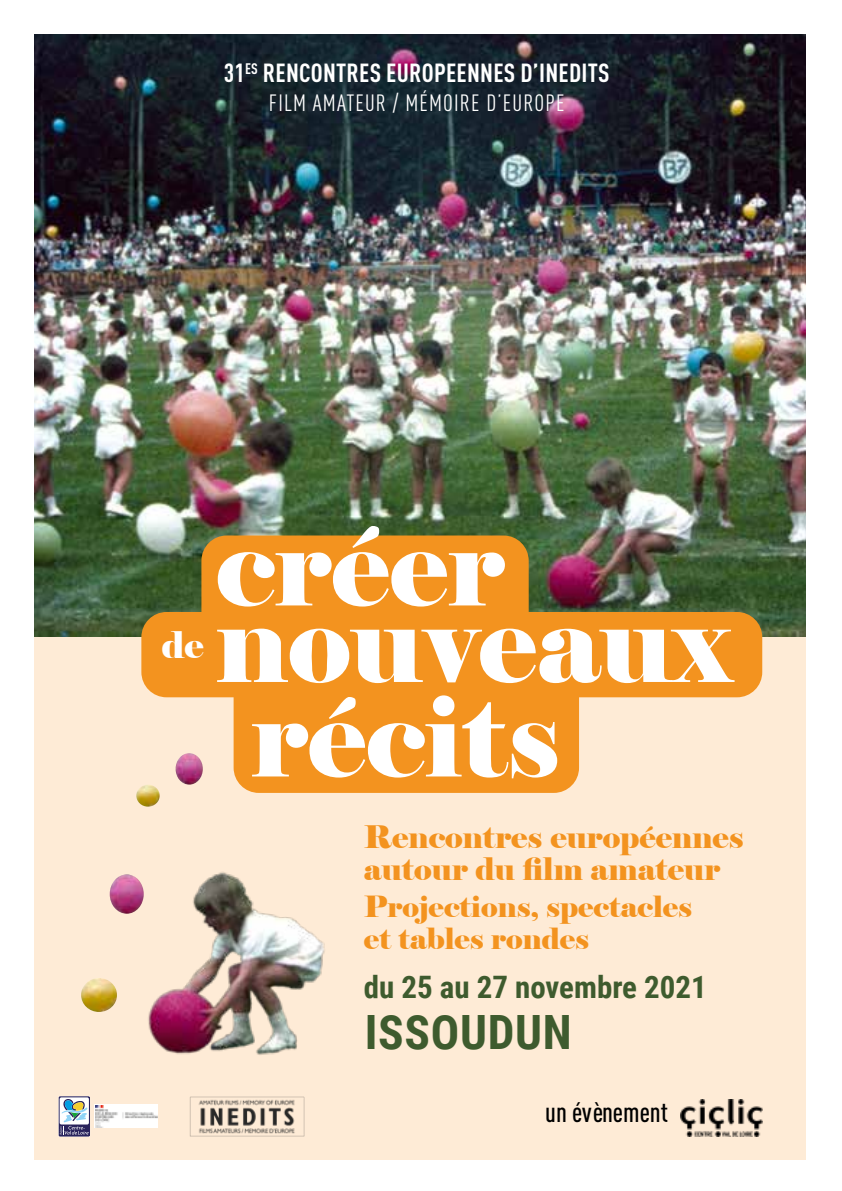
<style>
.page{position:relative;width:842px;height:1191px;background:#fff}
.page>*{position:absolute;margin:0;border:0;box-sizing:border-box;transform-origin:0 0}
.t1{font:110.2px/94.4px "Elephant";color:#fff}
.t2{font:700 47.2px "Roboto Condensed";letter-spacing:.015em;color:#3e5b2e}
.t3{font:36.6px "Elephant";color:#fff}
.t4{font:31px/31.8px "Elephant";color:#f3931f}
.t5{font:700 31px "Roboto Condensed";color:#3e5b2e}
.t6{font:29px/31.8px "Elephant";color:#f3931f}
.t7{font:500 27.6px "DIN Cond";color:#000}
.t8{font:700 25.8px "DIN Cond";letter-spacing:.01em;color:#fff}
.t9{font:23.2px "DIN Cond";letter-spacing:.05em;color:#fff}
</style>
<div class="page">
<div style="left:34px;top:606px;width:771px;height:553px;background:#feebd6"></div>
<img style="left:34px;top:34px;width:771px;height:602px">
<div style="left:141px;top:612px;width:621px;height:85px;background:#f3931f;border-radius:25px"></div>
<div style="left:234px;top:670px;width:345px;height:123px;background:#f3931f;border-radius:25px"></div>
<img style="left:110px;top:874px;width:26px;height:39px">
<img style="left:136px;top:785px;width:24px;height:21px">
<img style="left:176px;top:753px;width:27px;height:31px">
<img style="left:81px;top:978px;width:36px;height:34px">
<img style="left:136px;top:872px;width:189px;height:183px">
<div style="left:201px;top:535px;width:328px;height:114px;background:#f3931f;border-radius:25px"></div>
<img style="left:189px;top:1096px;width:115px;height:40px">
<img style="left:680px;top:1099px;width:82px;height:37px">
<svg style="left:58px;top:1096px;width:32px;height:40px"></svg>
<div style="left:95px;top:1104px;width:63px;height:24px;background:#fff"></div>
<img style="left:95px;top:1105px;width:63px;height:22px">
<p class="t8" style="left:224px;top:57px;width:387px">31<sup>ES</sup> RENCONTRES EUROPEENNES D’INEDITS</p>
<p class="t9" style="left:269px;top:89px;width:297px">FILM AMATEUR / MÉMOIRE D’EUROPE</p>
<p class="t3" style="left:162px;top:621px;width:44px">de</p>
<h1 class="t1" style="left:216px;top:521px;width:290px">créer</h1>
<h1 class="t1" style="left:251px;top:597px;width:482px;text-indent:-35px">nouveaux récits</h1>
<p class="t4" style="left:364px;top:821px;width:381px">Rencontres européennes autour du film amateur</p>
<p class="t6" style="left:364px;top:891px;width:330px">Projections, spectacles et tables rondes</p>
<p class="t5" style="left:364px;top:964px;width:344px">du 25 au 27 novembre 2021</p>
<h2 class="t2" style="left:365px;top:999px;width:209px">ISSOUDUN</h2>
<p class="t7" style="left:545px;top:1096px;width:124px">un évènement</p>
</div>
